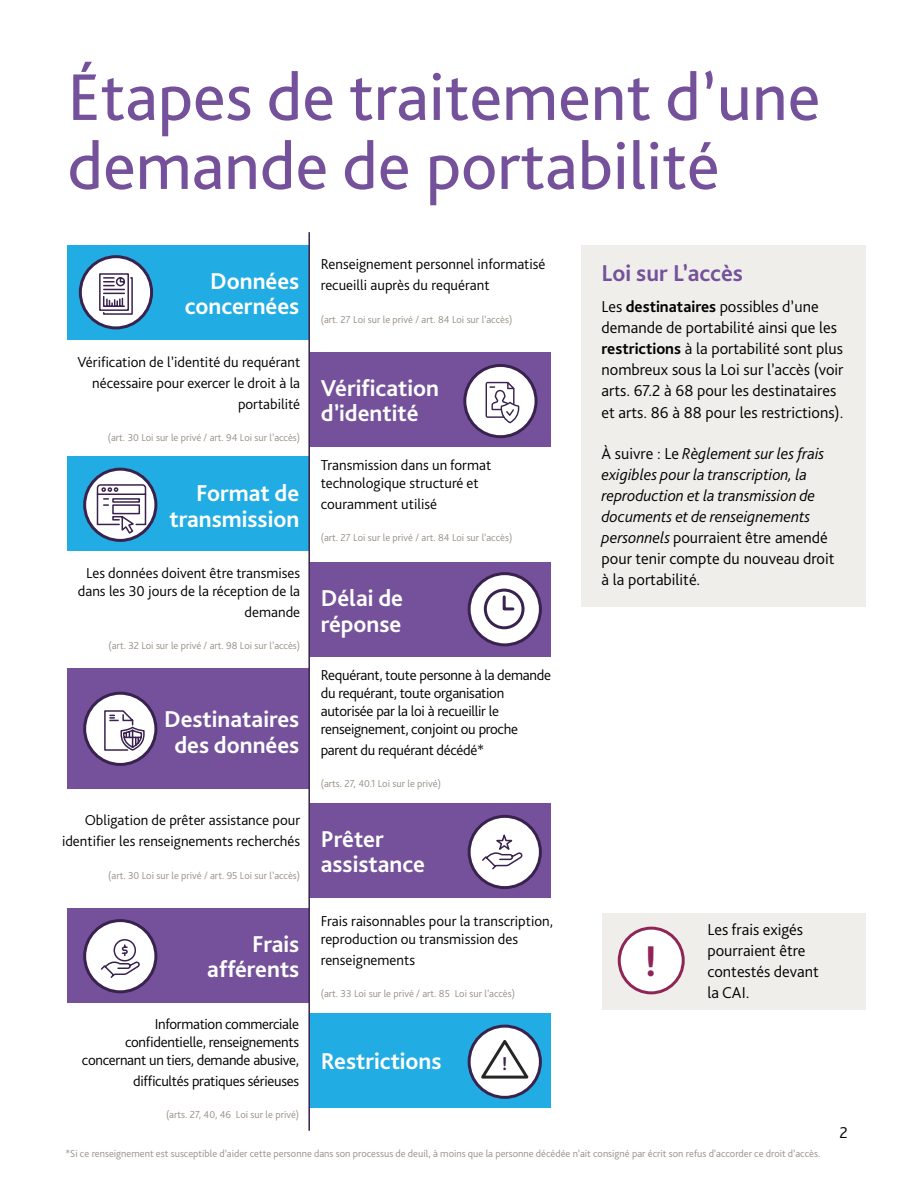
<style>
.page{position:relative;width:918px;height:1188px;background:#fff}
.page>*{position:absolute;margin:0;border:0;box-sizing:border-box;transform-origin:0 0}
.t1{font:69px/69px "GWLG Bliss";color:#74519a}
.t2{font:700 45px "GWLG Bliss";color:#8f2457}
.t3{font:700 24px/25.5px "GWLG Bliss";color:#fff}
.t4{font:700 24px "GWLG Bliss";color:#74519a}
.t5{font:700 19.5px "GWLG Bliss";color:#39224e}
.t6{font:300 16.5px/21px "GWLG Bliss";color:#000}
.t7{font:italic 300 16.5px/21px "GWLG Bliss";color:#000}
.t8{font:300 15px/21px "GWLG Bliss";color:#000}
.t9{font:300 15px/18px "GWLG Bliss";letter-spacing:-.02em;color:#000}
.t10{font:300 10.5px "GWLG Bliss";color:#978f85}
.s1{font-weight:700}
.s2{font-style:normal}
</style>
<div class="page">
<div style="left:581px;top:245px;width:285px;height:362px;background:#efeeea"></div>
<div style="left:309px;top:352px;width:242px;height:95px;background:#74519a"></div>
<div style="left:68px;top:456px;width:241px;height:95px;background:#21ade3"></div>
<div style="left:309px;top:563px;width:242px;height:94px;background:#74519a"></div>
<div style="left:602px;top:913px;width:264px;height:97px;background:#efeeea"></div>
<div style="left:68px;top:669px;width:241px;height:120px;background:#74519a"></div>
<div style="left:68px;top:908px;width:241px;height:94px;background:#74519a"></div>
<div style="left:309px;top:803px;width:242px;height:94px;background:#74519a"></div>
<div style="left:309px;top:1013px;width:242px;height:94px;background:#21ade3"></div>
<div style="left:68px;top:245px;width:241px;height:94px;background:#21ade3"></div>
<div style="left:465px;top:365px;width:71px;height:72px;background:#fff;border-radius:50%"></div>
<div style="left:463px;top:364px;width:75px;height:74px;border:3px solid #39224e;border-radius:50%"></div>
<div style="left:80px;top:257px;width:72px;height:71px;background:#fff;border-radius:50%"></div>
<div style="left:79px;top:255px;width:74px;height:74px;border:3px solid #39224e;border-radius:50%"></div>
<div style="left:469px;top:574px;width:71px;height:71px;background:#fff;border-radius:50%"></div>
<div style="left:468px;top:572px;width:74px;height:74px;border:3px solid #39224e;border-radius:50%"></div>
<div style="left:469px;top:816px;width:71px;height:72px;background:#fff;border-radius:50%"></div>
<div style="left:468px;top:815px;width:74px;height:74px;border:3px solid #39224e;border-radius:50%"></div>
<div style="left:619px;top:928px;width:64px;height:65px;background:#fff;border-radius:50%"></div>
<div style="left:618px;top:927px;width:67px;height:67px;border:3px solid #8f2457;border-radius:50%"></div>
<svg style="left:469px;top:1026px;width:71px;height:71px"></svg>
<div style="left:468px;top:1025px;width:74px;height:74px;border:3px solid #39224e;border-radius:50%"></div>
<svg style="left:85px;top:469px;width:71px;height:71px"></svg>
<div style="left:83px;top:468px;width:74px;height:74px;border:3px solid #39224e;border-radius:50%"></div>
<div style="left:85px;top:693px;width:71px;height:71px;background:#fff;border-radius:50%"></div>
<div style="left:83px;top:692px;width:74px;height:74px;border:3px solid #39224e;border-radius:50%"></div>
<div style="left:85px;top:921px;width:71px;height:71px;background:#fff;border-radius:50%"></div>
<div style="left:83px;top:919px;width:74px;height:74px;border:3px solid #39224e;border-radius:50%"></div>
<svg style="left:477px;top:1037px;width:55px;height:43px;background:#dadada"></svg>
<svg style="left:483px;top:588px;width:42px;height:42px"></svg>
<svg style="left:99px;top:273px;width:34px;height:42px"></svg>
<svg style="left:96px;top:483px;width:51px;height:52px;background:#c8c2ce"></svg>
<svg style="left:486px;top:382px;width:33px;height:41px"></svg>
<svg style="left:100px;top:939px;width:40px;height:39px"></svg>
<svg style="left:104px;top:710px;width:41px;height:41px"></svg>
<svg style="left:482px;top:834px;width:41px;height:36px"></svg>
<hr style="left:308px;top:232px;width:2px;height:899px;background:#39224e">
<h1 class="t1" style="left:68px;top:62px;width:754px">Étapes de traitement d’une demande de portabilité</h1>
<h3 class="t3" style="left:185px;top:268px;width:116px;text-align:right">Données concernées</h3>
<h3 class="t8" style="left:77px;top:351px;width:224px;text-align:right">Vérification de l’identité du requérant nécessaire pour exercer le droit à la portabilité</h3>
<p class="t10" style="left:108px;top:431px;width:194px">(art. 30 Loi sur le privé / art. 94 Loi sur l’accès)</p>
<h3 class="t3" style="left:169px;top:480px;width:131px;text-align:right">Format de transmission</h3>
<h3 class="t8" style="left:78px;top:564px;width:224px;line-height:18px;text-align:center">Les données doivent être transmises dans les 30 jours de la réception de la</h3>
<h3 class="t8" style="left:245px;top:601px;width:57px">demande</h3>
<p class="t10" style="left:109px;top:639px;width:193px">(art. 32 Loi sur le privé / art. 98 Loi sur l’accès)</p>
<h3 class="t3" style="left:164px;top:706px;width:137px;text-align:center">Destinataires des données</h3>
<h3 class="t8" style="left:62px;top:810px;width:240px;text-align:right">Obligation de prêter assistance pour identifier les renseignements recherchés</h3>
<p class="t10" style="left:108px;top:869px;width:194px">(art. 30 Loi sur le privé / art. 95 Loi sur l’accès)</p>
<h3 class="t3" style="left:207px;top:931px;width:94px;text-align:right">Frais afférents</h3>
<h3 class="t9" style="left:82px;top:1015px;width:219px;text-align:right">Information commerciale confidentielle, renseignements concernant un tiers, demande abusive,</h3>
<h3 class="t9" style="left:133px;top:1072px;width:168px">difficultés pratiques sérieuses</h3>
<p class="t10" style="left:166px;top:1108px;width:135px">(arts. 27, 40, 46 Loi sur le privé)</p>
<h3 class="t8" style="left:321px;top:254px;width:226px">Renseignement personnel informatisé recueilli auprès du requérant</h3>
<p class="t10" style="left:321px;top:313px;width:193px">(art. 27 Loi sur le privé / art. 84 Loi sur l’accès)</p>
<h3 class="t3" style="left:321px;top:375px;width:120px">Vérification d’identité</h3>
<h3 class="t8" style="left:321px;top:456px;width:172px;line-height:18px">Transmission dans un format technologique structuré et</h3>
<h3 class="t8" style="left:321px;top:493px;width:118px">couramment utilisé</h3>
<p class="t10" style="left:321px;top:531px;width:193px">(art. 27 Loi sur le privé / art. 84 Loi sur l’accès)</p>
<h3 class="t3" style="left:321px;top:585px;width:84px">Délai de réponse</h3>
<h3 class="t9" style="left:321px;top:666px;width:232px">Requérant, toute personne à la demande du requérant, toute organisation autorisée par la loi à recueillir le renseignement, conjoint ou proche</h3>
<h3 class="t9" style="left:321px;top:741px;width:165px">parent du requérant décédé*</h3>
<p class="t10" style="left:321px;top:777px;width:122px">(arts. 27, 40.1 Loi sur le privé)</p>
<h3 class="t3" style="left:321px;top:826px;width:106px">Prêter assistance</h3>
<h3 class="t8" style="left:321px;top:912px;width:234px;line-height:18px">Frais raisonnables pour la transcription, reproduction ou transmission des</h3>
<h3 class="t8" style="left:321px;top:949px;width:96px">renseignements</h3>
<p class="t10" style="left:321px;top:987px;width:196px">(art. 33 Loi sur le privé / art. 85 Loi sur l’accès)</p>
<h3 class="t3" style="left:321px;top:1049px;width:122px">Restrictions</h3>
<h3 class="t5" style="left:502px;top:1051px;width:7px">!</h3>
<h3 class="t4" style="left:602px;top:258px;width:143px">Loi sur L’accès</h3>
<h3 class="t6" style="left:602px;top:296px;width:244px">Les <span class="s1">destinataires</span> possibles d’une demande de portabilité ainsi que les <span class="s1">restrictions</span> à la portabilité sont plus nombreux sous la Loi sur l’accès (voir arts. 67.2 à 68 pour les destinataires et arts. 86 à 88 pour les restrictions).</h3>
<h3 class="t7" style="left:602px;top:443px;width:234px"><span class="s2">À suivre : Le</span> Règlement sur les frais exigibles pour la transcription, la reproduction et la transmission de documents et de renseignements personnels <span class="s2">pourraient être amendé pour tenir compte du nouveau droit à la portabilité.</span></h3>
<h2 class="t2" style="left:645px;top:933px;width:14px">!</h2>
<h3 class="t6" style="left:707px;top:919px;width:113px">Les frais exigés pourraient être contestés devant la CAI.</h3>
<h3 class="t6" style="left:839px;top:1122px;width:10px">2</h3>
<p class="t10" style="left:65px;top:1147px;width:757px">*Si ce renseignement est susceptible d’aider cette personne dans son processus de deuil, à moins que la personne décédée n’ait consigné par écrit son refus d’accorder ce droit d’accès.</p>
</div>
